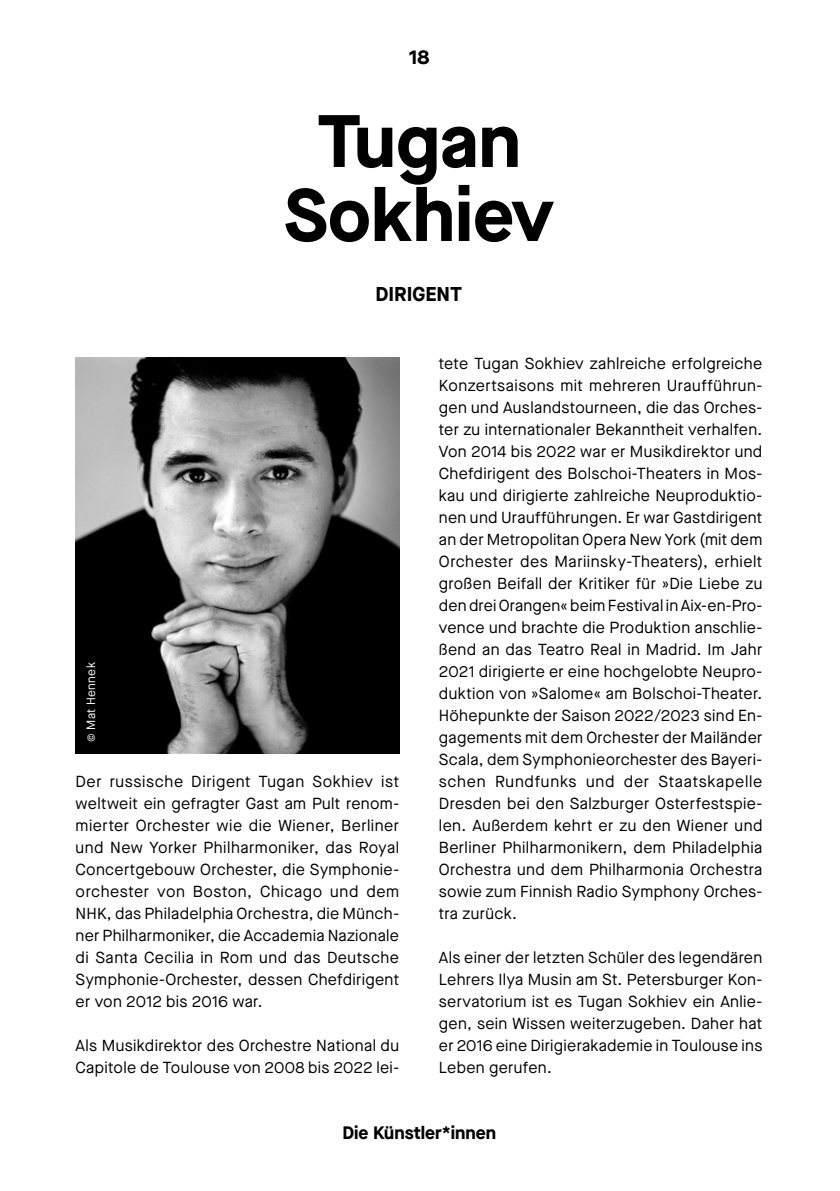
<style>
.page{position:relative;width:840px;height:1191px;background:#fff}
.page>*{position:absolute;margin:0;border:0;box-sizing:border-box;transform-origin:0 0}
.t1{font:700 74px/74px "Maison Neue";color:#000;text-align:center}
.t2{font:700 20px "Maison Neue";color:#000}
.t3{font:700 18px "Maison Neue";color:#000}
.t4{font:16px/22px "Maison Neue";letter-spacing:.02em;color:#000;text-align:justify}
.t5{font:12px "Maison Neue";letter-spacing:.035em;color:#fff}
</style>
<div class="page">
<img style="left:76px;top:357px;width:323px;height:396px">
<p class="t2" style="left:409px;top:42px;width:22px">18</p>
<h1 class="t1" style="left:284px;top:102px;width:271px">Tugan<br>Sokhiev</h1>
<p class="t2" style="left:375px;top:280px;width:88px">DIRIGENT</p>
<p class="t5" style="left:83px;top:742px;width:81px;rotate:-90deg">© Mat Hennek</p>
<p class="t4" style="left:76px;top:770px;width:325px">Der russische Dirigent Tugan Sokhiev ist weltweit ein gefragter Gast am Pult renom&shy;mierter Orchester wie die Wiener, Berliner und New Yorker Philharmoniker, das Royal Concertgebouw Orchester, die Symphonie&shy;orchester von Boston, Chicago und dem NHK, das Philadelphia Orchestra, die Münch&shy;ner Philharmoniker, die Accademia Nazionale di Santa Cecilia in Rom und das Deutsche Symphonie-Orchester, dessen Chefdirigent er von 2012 bis 2016 war.</p>
<p class="t4" style="left:76px;top:1034px;width:325px">Als Musikdirektor des Orchestre National du<br>Capitole de Toulouse von 2008 bis 2022 lei-</p>
<p class="t4" style="left:438px;top:352px;width:325px">tete Tugan Sokhiev zahlreiche erfolgreiche Konzertsaisons mit mehreren Uraufführun&shy;gen und Auslandstourneen, die das Orches&shy;ter zu internationaler Bekanntheit verhalfen.<br>Von 2014 bis 2022 war er Musikdirektor und Chefdirigent des Bolschoi-Theaters in Mos&shy;kau und dirigierte zahlreiche Neuproduktio&shy;nen und Uraufführungen. Er war Gastdirigent an der Metropolitan Opera New York (mit dem Orchester des Mariinsky-Theaters), erhielt großen Beifall der Kritiker für »Die Liebe zu den drei Orangen« beim Festival in Aix-en-Pro&shy;vence und brachte die Produktion anschlie&shy;ßend an das Teatro Real in Madrid. Im Jahr 2021 dirigierte er eine hochgelobte Neupro&shy;duktion von »Salome« am Bolschoi-Theater.<br>Höhepunkte der Saison 2022/2023 sind En&shy;gagements mit dem Orchester der Mailänder Scala, dem Symphonieorchester des Bayeri&shy;schen Rundfunks und der Staatskapelle Dresden bei den Salzburger Osterfestspie&shy;len. Außerdem kehrt er zu den Wiener und Berliner Philharmonikern, dem Philadelphia Orchestra und dem Philharmonia Orchestra sowie zum Finnish Radio Symphony Orches&shy;tra zurück.</p>
<p class="t4" style="left:438px;top:946px;width:325px">Als einer der letzten Schüler des legendären Lehrers Ilya Musin am St. Petersburger Kon&shy;servatorium ist es Tugan Sokhiev ein Anlie&shy;gen, sein Wissen weiterzugeben. Daher hat er 2016 eine Dirigierakademie in Toulouse ins Leben gerufen.</p>
<p class="t3" style="left:342px;top:1120px;width:155px">Die Künstler*innen</p>
</div>
